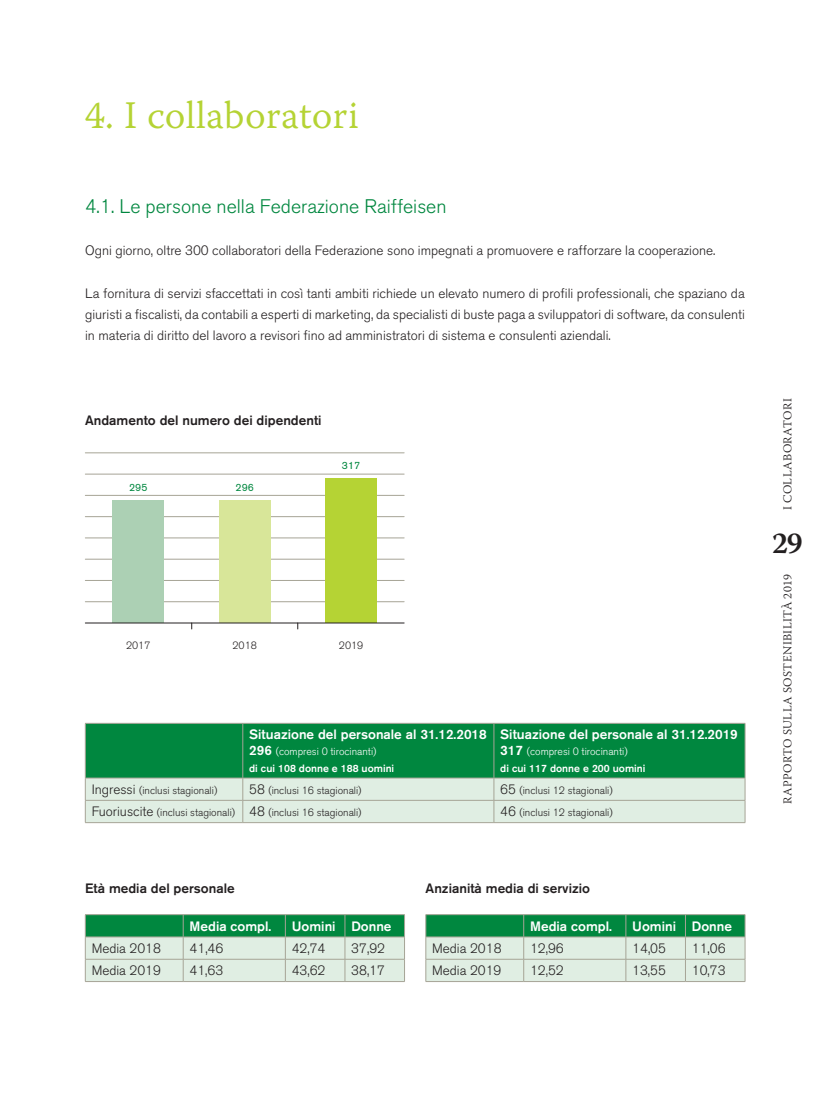
<style>
.page{position:relative;width:830px;height:1106px;background:#fff}
.page>*{position:absolute;margin:0;border:0;box-sizing:border-box;transform-origin:0 0}
.t1{font:39px "Warnock Pro Light Capt";color:#b5d334}
.t2{font:600 30px "Warnock Pro";color:#231f20}
.t3{font:300 19.5px "Akzidenz Grotesk BQ";color:#00873f}
.t4{font:300 13.5px/21.3px "Akzidenz Grotesk BQ";color:#231f20;text-align:justify}
.t5{font:500 13.5px "Akzidenz Grotesk BQ";color:#fff}
.t6{font:500 13.5px "Akzidenz Grotesk BQ";color:#231f20}
.t7{font:300 12px "Warnock Pro";letter-spacing:.03em;color:#231f20}
.t8{font:300 10.5px "Akzidenz Grotesk BQ";color:#231f20}
.t9{font:500 10.5px/16.2px "Akzidenz Grotesk BQ";color:#fff}
.t10{font:10.5px "Akzidenz Grotesk BQ";color:#00873f}
.s1{font-size:13.5px}
.s2{font-weight:300}
</style>
<div class="page">
<svg style="left:85px;top:723px;width:660px;height:99px;background:#65b388"></svg>
<hr style="left:85px;top:822px;width:158px;height:1px;background:#a6a496">
<hr style="left:243px;top:822px;width:250px;height:1px;background:#a6a496">
<hr style="left:493px;top:822px;width:251px;height:1px;background:#a6a496">
<svg style="left:85px;top:914px;width:320px;height:67px;background:#96c8aa"></svg>
<hr style="left:85px;top:981px;width:98px;height:1px;background:#a6a496">
<hr style="left:183px;top:981px;width:102px;height:1px;background:#a6a496">
<hr style="left:285px;top:981px;width:60px;height:1px;background:#a6a496">
<hr style="left:345px;top:981px;width:59px;height:1px;background:#a6a496">
<svg style="left:425px;top:914px;width:320px;height:67px;background:#97c8aa"></svg>
<hr style="left:425px;top:981px;width:98px;height:1px;background:#a6a496">
<hr style="left:523px;top:981px;width:102px;height:1px;background:#a6a496">
<hr style="left:625px;top:981px;width:60px;height:1px;background:#a6a496">
<hr style="left:685px;top:981px;width:59px;height:1px;background:#a6a496">
<hr style="left:85px;top:452px;width:319px;height:1px;background:#a6a496">
<hr style="left:85px;top:474px;width:319px;height:1px;background:#a6a496">
<hr style="left:85px;top:495px;width:319px;height:1px;background:#a6a496">
<hr style="left:85px;top:516px;width:319px;height:1px;background:#a6a496">
<hr style="left:85px;top:537px;width:319px;height:1px;background:#a6a496">
<hr style="left:85px;top:559px;width:319px;height:1px;background:#a6a496">
<hr style="left:85px;top:580px;width:319px;height:1px;background:#a6a496">
<hr style="left:85px;top:601px;width:319px;height:1px;background:#a6a496">
<div style="left:325px;top:478px;width:51px;height:145px;background:#b5d334"></div>
<div style="left:219px;top:500px;width:51px;height:123px;background:#d8e699"></div>
<div style="left:113px;top:500px;width:51px;height:123px;background:#acd0b4"></div>
<hr style="left:85px;top:622px;width:319px;height:1px;background:#231f20">
<h1 class="t1" style="left:85px;top:91px;width:275px">4. I collaboratori</h1>
<h3 class="t3" style="left:85px;top:195px;width:363px">4.1. Le persone nella Federazione Raiffeisen</h3>
<p class="t4" style="left:85px;top:240px;width:631px">Ogni giorno, oltre 300 collaboratori della Federazione sono impegnati a promuovere e rafforzare la cooperazione.</p>
<p class="t4" style="left:85px;top:283px;width:661px">La fornitura di servizi sfaccettati in così tanti ambiti richiede un elevato numero di profili professionali, che spaziano da giuristi a fiscalisti, da contabili a esperti di marketing, da specialisti di buste paga a sviluppatori di software, da consulenti in materia di diritto del lavoro a revisori fino ad amministratori di sistema e consulenti aziendali.</p>
<p class="t6" style="left:85px;top:412px;width:238px">Andamento del numero dei dipendenti</p>
<p class="t10" style="left:129px;top:481px;width:20px">295</p>
<p class="t10" style="left:235px;top:481px;width:20px">296</p>
<p class="t10" style="left:342px;top:459px;width:20px">317</p>
<p class="t8" style="left:126px;top:639px;width:26px">2017</p>
<p class="t8" style="left:232px;top:639px;width:26px">2018</p>
<p class="t8" style="left:339px;top:639px;width:26px">2019</p>
<p class="t5" style="left:249px;top:726px;width:239px">Situazione del personale al 31.12.2018</p>
<p class="t9" style="left:249px;top:743px;width:146px"><span class="s1">296</span> <span class="s2">(compresi 0 tirocinanti)<br></span>di cui 108 donne e 188 uomini</p>
<p class="t5" style="left:500px;top:726px;width:239px">Situazione del personale al 31.12.2019</p>
<p class="t9" style="left:500px;top:743px;width:146px"><span class="s1">317</span> <span class="s2">(compresi 0 tirocinanti)<br></span>di cui 117 donne e 200 uomini</p>
<p class="t8" style="left:92px;top:784px;width:127px"><span class="s1">Ingressi</span> (inclusi stagionali)</p>
<p class="t8" style="left:249px;top:784px;width:114px"><span class="s1">58</span> (inclusi 16 stagionali)</p>
<p class="t8" style="left:500px;top:784px;width:114px"><span class="s1">65</span> (inclusi 12 stagionali)</p>
<p class="t8" style="left:92px;top:806px;width:271px"><span class="s1">Fuoriuscite</span> (inclusi stagionali) <span class="s1">48</span> (inclusi 16 stagionali)</p>
<p class="t8" style="left:500px;top:806px;width:114px"><span class="s1">46</span> (inclusi 12 stagionali)</p>
<p class="t6" style="left:85px;top:880px;width:151px">Età media del personale</p>
<p class="t6" style="left:425px;top:880px;width:166px">Anzianità media di servizio</p>
<p class="t5" style="left:189px;top:917px;width:83px">Media compl.</p>
<p class="t5" style="left:291px;top:917px;width:101px">Uomini Donne</p>
<p class="t5" style="left:530px;top:917px;width:83px">Media compl.</p>
<p class="t5" style="left:632px;top:917px;width:101px">Uomini Donne</p>
<p class="t4" style="left:92px;top:937px;width:71px">Media 2018</p>
<p class="t4" style="left:189px;top:937px;width:35px">41,46</p>
<p class="t4" style="left:291px;top:937px;width:35px">42,74</p>
<p class="t4" style="left:351px;top:937px;width:35px">37,92</p>
<p class="t4" style="left:92px;top:960px;width:71px">Media 2019</p>
<p class="t4" style="left:189px;top:960px;width:35px">41,63</p>
<p class="t4" style="left:291px;top:960px;width:35px">43,62</p>
<p class="t4" style="left:351px;top:960px;width:35px">38,17</p>
<p class="t4" style="left:432px;top:937px;width:71px">Media 2018</p>
<p class="t4" style="left:530px;top:937px;width:35px">12,96</p>
<p class="t4" style="left:632px;top:937px;width:35px">14,05</p>
<p class="t4" style="left:691px;top:937px;width:35px">11,06</p>
<p class="t4" style="left:432px;top:960px;width:71px">Media 2019</p>
<p class="t4" style="left:530px;top:960px;width:35px">12,52</p>
<p class="t4" style="left:632px;top:960px;width:35px">13,55</p>
<p class="t4" style="left:691px;top:960px;width:35px">10,73</p>
<p class="t7" style="left:779px;top:510px;width:114px;rotate:-90deg">I COLLABORATORI</p>
<h2 class="t2" style="left:771px;top:525px;width:32px">29</h2>
<p class="t7" style="left:779px;top:803px;width:231px;rotate:-90deg">RAPPORTO SULLA SOSTENIBILITÀ 2019</p>
</div>
